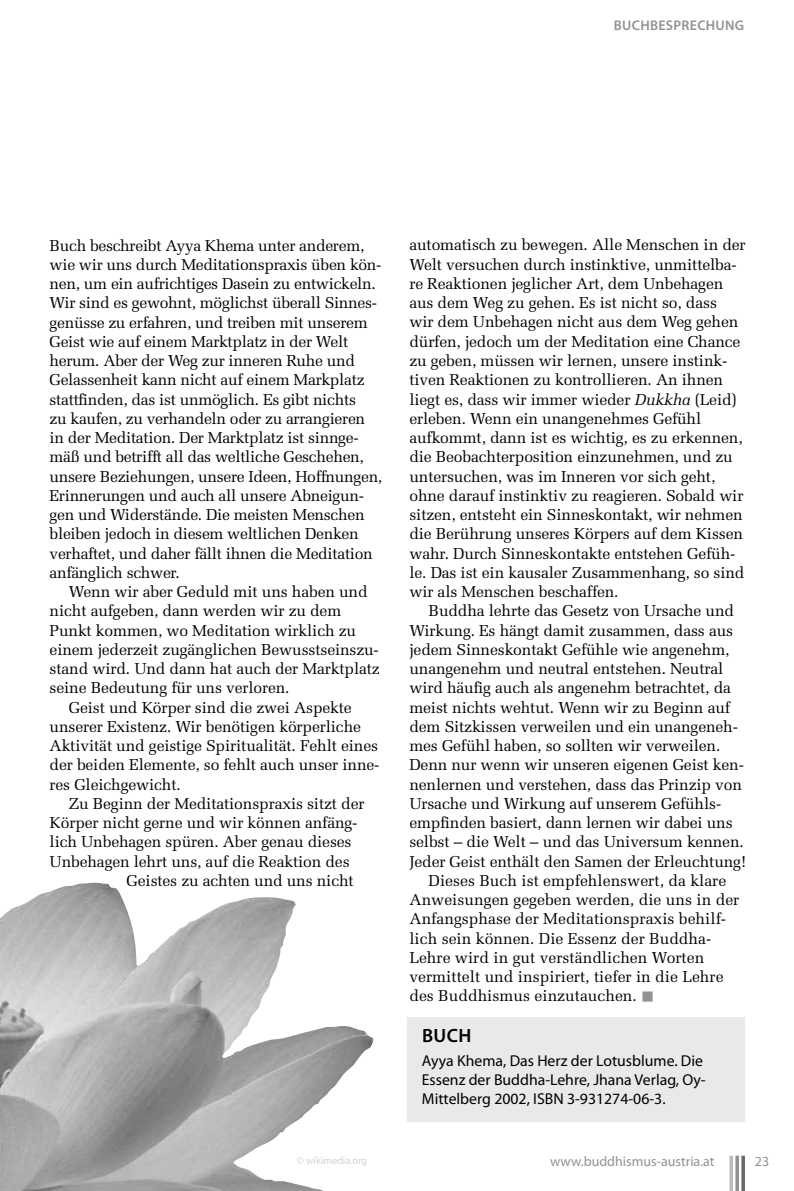
<style>
.page{position:relative;width:794px;height:1191px;background:#fff}
.page>*{position:absolute;margin:0;border:0;box-sizing:border-box;transform-origin:0 0}
.t1{font:600 19.25px "Myriad Pro";color:#000}
.t2{font:15.75px/19.2px "Melior LT Std";letter-spacing:-.01em;color:#000}
.t3{font:15.75px/19.2px "Myriad Pro";color:#000}
.t4{font:14px "Myriad Pro";color:#949290}
.t5{font:600 14px "Myriad Pro";letter-spacing:.02em;color:#949290}
.t6{font:10.5px "Myriad Pro";letter-spacing:-.01em;color:#d3d3d2}
.s1{font-style:italic}
.s2{color:#949290}
</style>
<div class="page">
<svg style="left:729px;top:1155px;width:4px;height:36px"></svg>
<svg style="left:735px;top:1155px;width:4px;height:36px"></svg>
<svg style="left:741px;top:1155px;width:4px;height:36px"></svg>
<img style="left:0;top:882px;width:374px;height:309px">
<div style="left:407px;top:1017px;width:337px;height:104px;background:#e9e9e8"></div>
<p class="t5" style="left:614px;top:17px;width:130px">BUCHBESPRECHUNG</p>
<p class="t2" style="left:50px;top:236px;width:334px">Buch beschreibt Ayya Khema unter anderem, wie wir uns durch Meditationspraxis üben kön&shy;nen, um ein aufrichtiges Dasein zu entwickeln.<br>Wir sind es gewohnt, möglichst überall Sinnes&shy;genüsse zu erfahren, und treiben mit unserem Geist wie auf einem Marktplatz in der Welt herum. Aber der Weg zur inneren Ruhe und Gelassenheit kann nicht auf einem Markplatz stattfinden, das ist unmöglich. Es gibt nichts<br>zu kaufen, zu verhandeln oder zu arrangieren in der Meditation. Der Marktplatz ist sinnge&shy;mäß und betrifft all das weltliche Geschehen, unsere Beziehungen, unsere Ideen, Hoffnungen, Erinnerungen und auch all unsere Abneigun&shy;gen und Widerstände. Die meisten Menschen bleiben jedoch in diesem weltlichen Denken verhaftet, und daher fällt ihnen die Meditation anfänglich schwer.</p>
<p class="t2" style="left:69px;top:582px;width:300px">Wenn wir aber Geduld mit uns haben und</p>
<p class="t2" style="left:50px;top:601px;width:293px">nicht aufgeben, dann werden wir zu dem</p>
<p class="t2" style="left:50px;top:620px;width:308px">Punkt kommen, wo Meditation wirklich zu</p>
<p class="t2" style="left:50px;top:640px;width:331px">einem jederzeit zugänglichen Bewusstseinszu-</p>
<p class="t2" style="left:50px;top:659px;width:332px">stand wird. Und dann hat auch der Marktplatz</p>
<p class="t2" style="left:50px;top:678px;width:241px">seine Bedeutung für uns verloren.</p>
<p class="t2" style="left:69px;top:697px;width:284px">Geist und Körper sind die zwei Aspekte</p>
<p class="t2" style="left:50px;top:717px;width:313px">unserer Existenz. Wir benötigen körperliche</p>
<p class="t2" style="left:50px;top:736px;width:330px">Aktivität und geistige Spiritualität. Fehlt eines</p>
<p class="t2" style="left:50px;top:755px;width:331px">der beiden Elemente, so fehlt auch unser inne-</p>
<p class="t2" style="left:50px;top:774px;width:133px">res Gleichgewicht.</p>
<p class="t2" style="left:69px;top:794px;width:297px">Zu Beginn der Meditationspraxis sitzt der</p>
<p class="t2" style="left:50px;top:813px;width:309px">Körper nicht gerne und wir können anfäng-</p>
<p class="t2" style="left:50px;top:832px;width:303px">lich Unbehagen spüren. Aber genau dieses</p>
<p class="t2" style="left:50px;top:851px;width:301px">Unbehagen lehrt uns, auf die Reaktion des</p>
<p class="t2" style="left:127px;top:871px;width:229px">Geistes zu achten und uns nicht</p>
<p class="t6" style="left:297px;top:1154px;width:72px">© wikimedia.org</p>
<p class="t2" style="left:409px;top:235px;width:338px">automatisch zu bewegen. Alle Menschen in der Welt versuchen durch instinktive, unmittelba&shy;re Reaktionen jeglicher Art, dem Unbehagen aus dem Weg zu gehen. Es ist nicht so, dass<br>wir dem Unbehagen nicht aus dem Weg gehen dürfen, jedoch um der Meditation eine Chance zu geben, müssen wir lernen, unsere instink&shy;tiven Reaktionen zu kontrollieren. An ihnen liegt es, dass wir immer wieder <span class="s1">Dukkha</span> (Leid) erleben. Wenn ein unangenehmes Gefühl aufkommt, dann ist es wichtig, es zu erkennen, die Beobachterposition einzunehmen, und zu untersuchen, was im Inneren vor sich geht, ohne darauf instinktiv zu reagieren. Sobald wir sitzen, entsteht ein Sinneskontakt, wir nehmen die Berührung unseres Körpers auf dem Kissen wahr. Durch Sinneskontakte entstehen Gefüh&shy;le. Das ist ein kausaler Zusammenhang, so sind wir als Menschen beschaffen.</p>
<p class="t2" style="left:429px;top:601px;width:307px">Buddha lehrte das Gesetz von Ursache und</p>
<p class="t2" style="left:409px;top:620px;width:325px">Wirkung. Es hängt damit zusammen, dass aus</p>
<p class="t2" style="left:409px;top:640px;width:322px">jedem Sinneskontakt Gefühle wie angenehm,</p>
<p class="t2" style="left:409px;top:659px;width:315px">unangenehm und neutral entstehen. Neutral</p>
<p class="t2" style="left:409px;top:678px;width:323px">wird häufig auch als angenehm betrachtet, da</p>
<p class="t2" style="left:409px;top:697px;width:322px">meist nichts wehtut. Wenn wir zu Beginn auf</p>
<p class="t2" style="left:409px;top:717px;width:330px">dem Sitzkissen verweilen und ein unangeneh-</p>
<p class="t2" style="left:409px;top:736px;width:312px">mes Gefühl haben, so sollten wir verweilen.</p>
<p class="t2" style="left:409px;top:755px;width:336px">Denn nur wenn wir unseren eigenen Geist ken-</p>
<p class="t2" style="left:409px;top:774px;width:334px">nenlernen und verstehen, dass das Prinzip von</p>
<p class="t2" style="left:409px;top:794px;width:313px">Ursache und Wirkung auf unserem Gefühls-</p>
<p class="t2" style="left:409px;top:813px;width:325px">empfinden basiert, dann lernen wir dabei uns</p>
<p class="t2" style="left:409px;top:832px;width:336px">selbst – die Welt – und das Universum kennen.</p>
<p class="t2" style="left:409px;top:851px;width:338px">Jeder Geist enthält den Samen der Erleuchtung!</p>
<p class="t2" style="left:429px;top:871px;width:299px">Dieses Buch ist empfehlenswert, da klare</p>
<p class="t2" style="left:409px;top:890px;width:331px">Anweisungen gegeben werden, die uns in der</p>
<p class="t2" style="left:409px;top:909px;width:318px">Anfangsphase der Meditationspraxis behilf-</p>
<p class="t2" style="left:409px;top:928px;width:303px">lich sein können. Die Essenz der Buddha-</p>
<p class="t2" style="left:409px;top:948px;width:296px">Lehre wird in gut verständlichen Worten</p>
<p class="t2" style="left:409px;top:967px;width:316px">vermittelt und inspiriert, tiefer in die Lehre</p>
<p class="t2" style="left:409px;top:986px;width:246px">des Buddhismus einzutauchen. <span class="s2">■</span></p>
<p class="t1" style="left:422px;top:1023px;width:48px">BUCH</p>
<p class="t3" style="left:422px;top:1050px;width:285px">Ayya Khema, Das Herz der Lotusblume. Die<br>Essenz der Buddha-Lehre, Jhana Verlag, Oy-<br>Mittelberg 2002, IS BN 3-931274-06-3.</p>
<p class="t4" style="left:550px;top:1152px;width:166px">www.buddhismus-austria.at</p>
<p class="t4" style="left:755px;top:1152px;width:16px">23</p>
</div>
